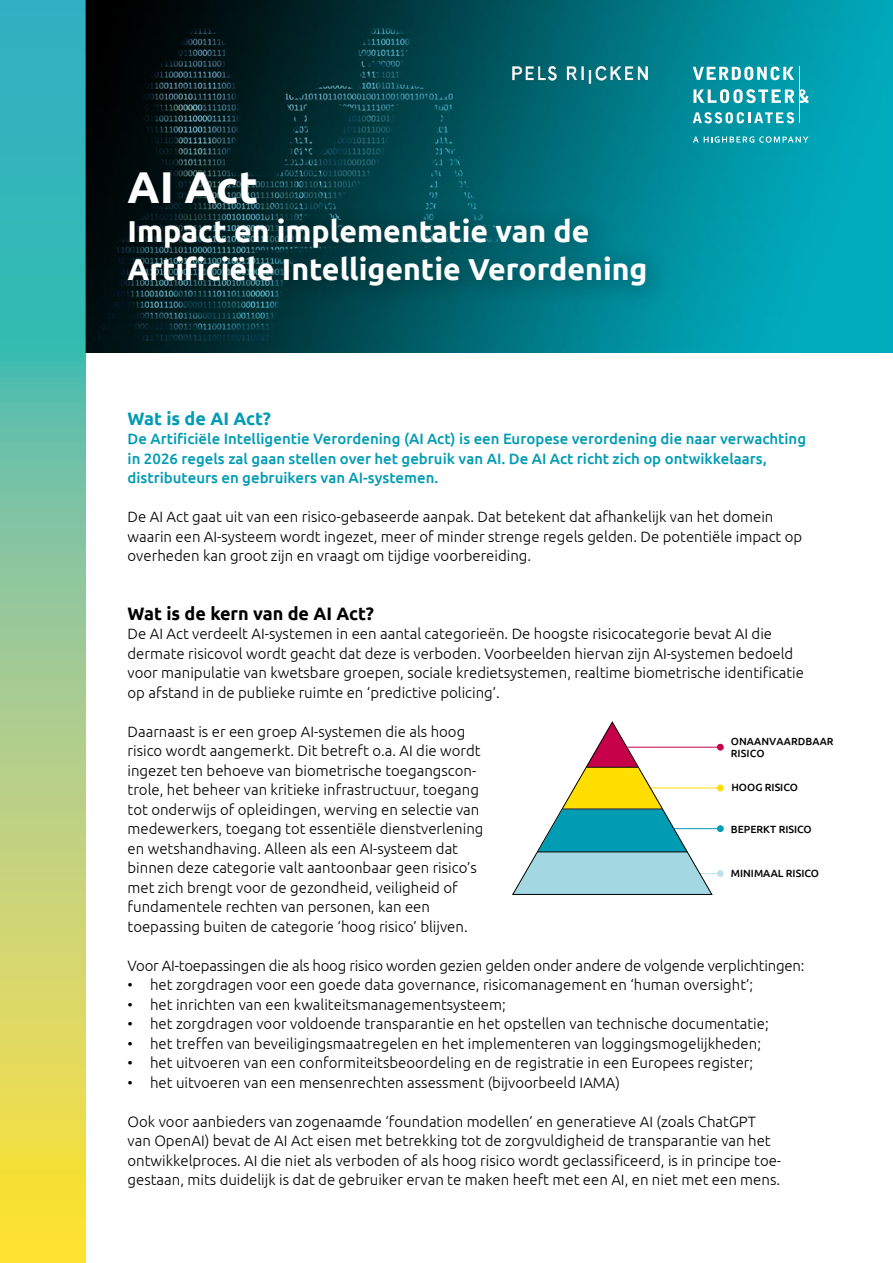
<style>
.page{position:relative;width:893px;height:1263px;background:#fff}
.page>*{position:absolute;margin:0;border:0;box-sizing:border-box;transform-origin:0 0}
.t1{font:700 44.55px "Ubuntu";color:#fff}
.t2{font:700 30.3px/38.2px "Ubuntu";color:#fff}
.t3{font:700 18px "Ubuntu";color:#000}
.t4{font:700 18px "Ubuntu";color:#009cb4}
.t5{font:300 15px/19.5px "Ubuntu";color:#000}
.t6{font:500 15px/19.5px "Ubuntu";color:#009cb4}
.t7{font:500 10.5px/12.5px "Ubuntu";color:#000}
</style>
<div class="page">
<img style="left:85px;top:0;width:808px;height:353px">
<div style="left:110px;top:153px;width:562px;height:158px;background:#000;opacity:.46"></div>
<svg style="left:0;top:0;width:85px;height:1263px;background:#90c88d"></svg>
<hr style="left:619px;top:787px;width:101px;height:1px;background:#ffde00">
<div style="left:717px;top:784px;width:7px;height:7px;background:#ffde00;border-radius:50%"></div>
<hr style="left:619px;top:828px;width:101px;height:1px;background:#009cb4">
<div style="left:717px;top:825px;width:7px;height:7px;background:#009cb4;border-radius:50%"></div>
<hr style="left:619px;top:873px;width:101px;height:1px;background:#bee2eb">
<div style="left:717px;top:870px;width:7px;height:7px;background:#bee2eb;border-radius:50%"></div>
<svg style="left:512px;top:721px;width:201px;height:174px"></svg>
<hr style="left:563px;top:809px;width:99px;height:1px;background:#000">
<hr style="left:586px;top:767px;width:52px;height:1px;background:#000">
<hr style="left:537px;top:851px;width:150px;height:1px;background:#000">
<hr style="left:606px;top:747px;width:114px;height:1px;background:#c6014a">
<div style="left:717px;top:744px;width:7px;height:7px;background:#c6014a;border-radius:50%"></div>
<svg style="left:800px;top:89px;width:8px;height:14px"></svg>
<svg style="left:693px;top:66px;width:101px;height:14px"></svg>
<svg style="left:693px;top:89px;width:101px;height:14px"></svg>
<svg style="left:693px;top:112px;width:101px;height:11px"></svg>
<hr style="left:799px;top:67px;width:1px;height:56px;background:#fff">
<svg style="left:693px;top:136px;width:115px;height:7px"></svg>
<img style="left:509px;top:63px;width:141px;height:22px">
<h1 class="t1" style="left:128px;top:160px;width:132px">AI Act</h1>
<h2 class="t2" style="left:128px;top:211px;width:521px">Impact en implementatie van de<br>Artificiële Intelligentie Verordening</h2>
<p class="t4" style="left:128px;top:407px;width:145px">Wat is de AI Act?</p>
<p class="t6" style="left:128px;top:428px;width:680px">De Artificiële Intelligentie Verordening (AI Act) is een Europese verordening die naar verwachting in 2026 regels zal gaan stellen over het gebruik van AI. De AI Act richt zich op ontwikkelaars, distributeurs en gebruikers van AI-systemen.</p>
<p class="t5" style="left:128px;top:507px;width:676px">De AI Act gaat uit van een risico-gebaseerde aanpak. Dat betekent dat afhankelijk van het domein waarin een AI-systeem wordt ingezet, meer of minder strenge regels gelden. De potentiële impact op overheden kan groot zijn en vraagt om tijdige voorbereiding.</p>
<p class="t3" style="left:128px;top:602px;width:248px">Wat is de kern van de AI Act?</p>
<p class="t5" style="left:128px;top:624px;width:678px">De AI Act verdeelt AI-systemen in een aantal categorieën. De hoogste risicocategorie bevat AI die dermate risicovol wordt geacht dat deze is verboden. Voorbeelden hiervan zijn AI-systemen bedoeld voor manipulatie van kwetsbare groepen, sociale kredietsystemen, realtime biometrische identificatie op afstand in de publieke ruimte en ‘predictive policing’.</p>
<p class="t5" style="left:128px;top:721px;width:357px">Daarnaast is er een groep AI-systemen die als hoog risico wordt aangemerkt. Dit betreft o.a. AI die wordt ingezet ten behoeve van biometrische toegangscon&shy;trole, het beheer van kritieke infrastructuur, toegang tot onderwijs of opleidingen, werving en selectie van medewerkers, toegang tot essentiële dienstverlening en wetshandhaving. Alleen als een AI-systeem dat binnen deze categorie valt aantoonbaar geen risico’s met zich brengt voor de gezondheid, veiligheid of fundamentele rechten van personen, kan een toepassing buiten de categorie ‘hoog risico’ blijven.</p>
<p class="t5" style="left:128px;top:955px;width:678px">Voor AI-toepassingen die als hoog risico worden gezien gelden onder andere de volgende verplichtingen:</p>
<p class="t5" style="left:128px;top:975px;width:627px">• het zorgdragen voor een goede data governance, risicomanagement en ‘human oversight’;</p>
<p class="t5" style="left:128px;top:994px;width:380px">• het inrichten van een kwaliteitsmanagementsysteem;</p>
<p class="t5" style="left:128px;top:1014px;width:643px">• het zorgdragen voor voldoende transparantie en het opstellen van technische documentatie;</p>
<p class="t5" style="left:128px;top:1033px;width:635px">• het treffen van beveiligingsmaatregelen en het implementeren van loggingsmogelijkheden;</p>
<p class="t5" style="left:128px;top:1053px;width:627px">• het uitvoeren van een conformiteitsbeoordeling en de registratie in een Europees register;</p>
<p class="t5" style="left:128px;top:1072px;width:494px">• het uitvoeren van een mensenrechten assessment (bijvoorbeeld IAMA)</p>
<p class="t5" style="left:128px;top:1111px;width:655px">Ook voor aanbieders van zogenaamde ‘foundation modellen’ en generatieve AI (zoals ChatGPT van OpenAI) bevat de AI Act eisen met betrekking tot de zorgvuldigheid de transparantie van het ontwikkelproces. AI die niet als verboden of als hoog risico wordt geclassificeerd, is in principe toe&shy;gestaan, mits duidelijk is dat de gebruiker ervan te maken heeft met een AI, en niet met een mens.</p>
<p class="t7" style="left:731px;top:734px;width:104px;rotate:1deg">ONAANVAARDBAAR<br>RISICO</p>
<p class="t7" style="left:731px;top:781px;width:68px">HOOG RISICO</p>
<p class="t7" style="left:731px;top:822px;width:82px">BEPERKT RISICO</p>
<p class="t7" style="left:731px;top:867px;width:90px">MINIMAAL RISICO</p>
</div>
